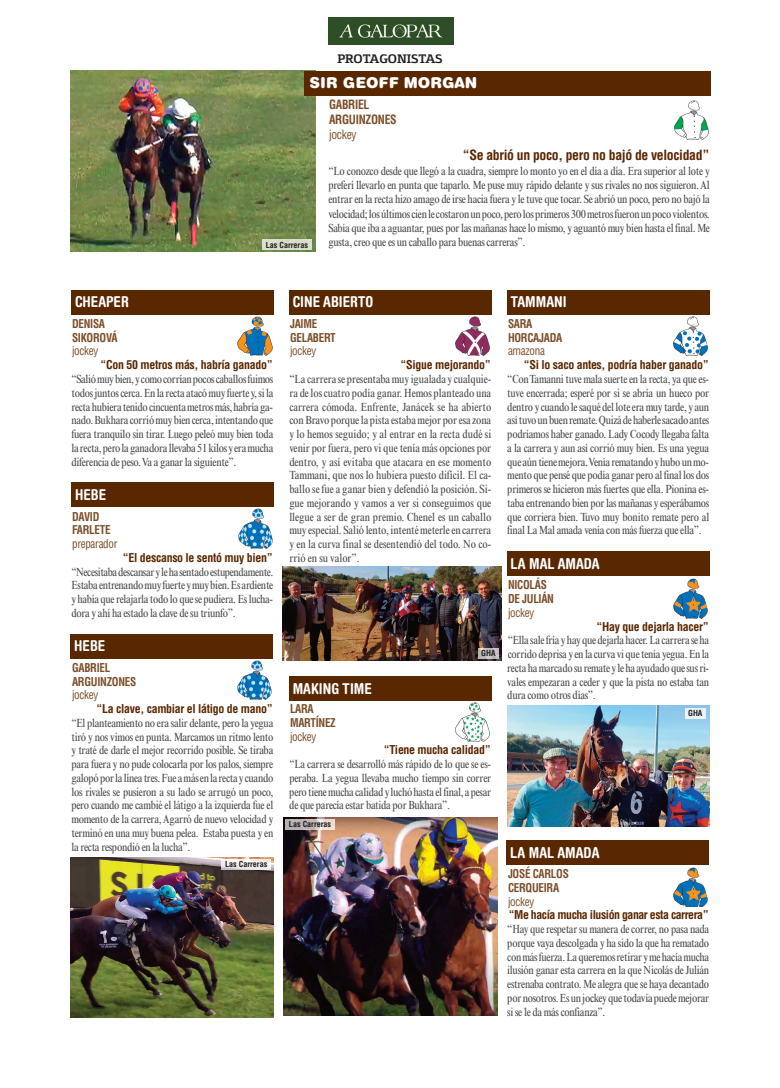
<style>
.page{position:relative;width:780px;height:1088px;background:#fff}
.page>*{position:absolute;margin:0;border:0;box-sizing:border-box;transform-origin:0 0}
.t1{font:700 condensed 15px "Helvetica Rounded LT Std";color:#fff}
.t2{font:900 15px "Helvetica Rounded LT Std";color:#fff}
.t3{font:700 condensed 13.75px "Helvetica LT Std";letter-spacing:-.025em;color:#592700}
.t4{font:700 condensed 12.5px/15px "Helvetica LT Std";letter-spacing:-.025em;color:#7c4e29;scale:.93 1}
.t5{font:700 12.5px "Bankinter Text";color:#231f20}
.t6{font:condensed 12.5px "Helvetica LT Std";letter-spacing:-.025em;color:#7c4e29;scale:.93 1}
.t7{font:condensed 11.88px/13.8px "Times New Roman MT Std";letter-spacing:-.025em;color:#4b4c4d;text-align:justify}
.t8{font:700 condensed 11.88px "Helvetica LT Std";letter-spacing:-.025em;color:#592700}
.t9{font:700 condensed 11.88px/13.8px "Helvetica LT Std";letter-spacing:-.025em;color:#7c4e29;scale:.93 1}
.t10{font:condensed 11.88px "Helvetica LT Std";letter-spacing:-.025em;color:#7c4e29;scale:.93 1}
.t11{font:700 condensed 8.12px "Helvetica LT Std";color:#231f20}
</style>
<div class="page">
<img style="left:329px;top:17px;width:125px;height:27px">
<img style="left:674px;top:100px;width:34px;height:40px">
<div style="left:289px;top:676px;width:202px;height:25px;background:#592700"></div>
<img style="left:455px;top:703px;width:34px;height:39px">
<div style="left:72px;top:482px;width:202px;height:25px;background:#592700"></div>
<img style="left:238px;top:509px;width:34px;height:39px">
<div style="left:71px;top:634px;width:202px;height:25px;background:#592700"></div>
<img style="left:237px;top:660px;width:34px;height:39px">
<div style="left:289px;top:290px;width:202px;height:25px;background:#592700"></div>
<img style="left:455px;top:316px;width:34px;height:39px">
<div style="left:507px;top:290px;width:202px;height:25px;background:#592700"></div>
<img style="left:673px;top:316px;width:34px;height:39px">
<img style="left:673px;top:579px;width:34px;height:39px">
<img style="left:71px;top:71px;width:244px;height:181px">
<div style="left:304px;top:71px;width:406px;height:25px;background:#592700"></div>
<div style="left:71px;top:290px;width:203px;height:25px;background:#592700"></div>
<img style="left:238px;top:316px;width:34px;height:39px">
<img style="left:283px;top:818px;width:215px;height:197px">
<img style="left:507px;top:705px;width:202px;height:122px">
<img style="left:71px;top:857px;width:203px;height:160px">
<img style="left:282px;top:567px;width:219px;height:94px">
<img style="left:262px;top:240px;width:49px;height:10px">
<div style="left:507px;top:551px;width:202px;height:25px;background:#592700"></div>
<img style="left:673px;top:868px;width:34px;height:39px">
<div style="left:506px;top:840px;width:203px;height:25px;background:#592700"></div>
<img style="left:221px;top:859px;width:50px;height:10px">
<img style="left:285px;top:819px;width:50px;height:10px">
<img style="left:685px;top:708px;width:20px;height:10px">
<img style="left:478px;top:648px;width:20px;height:10px">
<p class="t5" style="left:337px;top:51px;width:107px">PROTAGONISTAS</p>
<p class="t2" style="left:309px;top:77px;width:169px">SIR GEOFF MORGAN</p>
<p class="t1" style="left:75px;top:297px;width:55px">CHEAPER</p>
<p class="t11" style="left:266px;top:241px;width:44px">Las Carreras</p>
<p class="t4" style="left:329px;top:98px;width:74px">GABRIEL<br>ARGUINZONES</p>
<p class="t6" style="left:329px;top:130px;width:31px">jockey</p>
<p class="t3" style="left:463px;top:149px;width:248px">“Se abrió un poco, pero no bajó de velocidad”</p>
<p class="t7" style="left:328px;top:165px;width:383px;line-height:14.2px">“Lo conozco desde que llegó a la cuadra, siempre lo monto yo en el día a día. Era superior al lote y preferí llevarlo en punta que taparlo. Me puse muy rápido delante y sus rivales no nos siguieron.Al entrar en la recta hizo amago de irse hacia fuera y le tuve que tocar. Se abrió un poco, pero no bajó la velocidad;losúltimoscienlecostaronunpoco,perolosprimeros300metrosfueronunpocoviolentos.<br>Sabía que iba a aguantar, pues por las mañanas hace lo mismo, y aguantó muy bien hasta el final. Me gusta, creo que es un caballo para buenas carreras”.</p>
<p class="t1" style="left:293px;top:297px;width:82px">CINE ABIERTO</p>
<p class="t1" style="left:510px;top:297px;width:58px">TAMMANI</p>
<p class="t9" style="left:72px;top:318px;width:50px">DENISA<br>SIKOROVÁ</p>
<p class="t10" style="left:72px;top:347px;width:30px">jockey</p>
<p class="t8" style="left:101px;top:360px;width:173px">“Con 50 metros más, habría ganado”</p>
<p class="t7" style="left:71px;top:373px;width:203px">“Saliómuybien,ycomocorríanpocoscaballosfuimos todosjuntoscerca.En larectaatacómuyfuertey,sila rectahubieratenidocincuentametrosmás,habríaga&shy;nado.Bukharacorriómuybiencerca,intentandoque fuera tranquilo sin tirar. Luego peleó muy bien toda larecta,perolaganadorallevaba51kilosyeramucha diferencia de peso.Va a ganar la siguiente”.</p>
<p class="t1" style="left:75px;top:489px;width:33px">HEBE</p>
<p class="t9" style="left:72px;top:510px;width:43px">DAVID<br>FARLETE</p>
<p class="t10" style="left:72px;top:539px;width:50px">preparador</p>
<p class="t8" style="left:123px;top:553px;width:151px">“El descanso le sentó muy bien”</p>
<p class="t7" style="left:71px;top:566px;width:203px">“Necesitabadescansarylehasentadoestupendamente.<br>Estabaentrenandomuyfuerteymuybien.Esardiente y había querelajarlatodo lo quese pudiera.Eslucha&shy;dora y ahí ha estado la clave de su triunfo”.</p>
<p class="t1" style="left:74px;top:640px;width:33px">HEBE</p>
<p class="t9" style="left:72px;top:661px;width:70px">GABRIEL<br>ARGUINZONES</p>
<p class="t10" style="left:72px;top:690px;width:30px">jockey</p>
<p class="t8" style="left:97px;top:704px;width:178px">“La clave, cambiar el látigo de mano”</p>
<p class="t7" style="left:71px;top:717px;width:203px">“El planteamiento no era salir delante, pero la yegua tiró y nos vimos en punta. Marcamos un ritmo lento y traté de darle el mejor recorrido posible. Se tiraba para fuera y no pude colocarla por los palos, siempre galopóporlalíneatres.Fueamásenlarectaycuando los rivales se pusieron a su lado se arrugó un poco, pero cuando me cambié el látigo a la izquierda fue el momento de la carrera,Agarró de nuevo velocidad y terminó en una muy buena pelea. Estaba puesta y en la recta respondió en la lucha”.</p>
<p class="t11" style="left:225px;top:861px;width:44px">Las Carreras</p>
<p class="t9" style="left:290px;top:318px;width:51px">JAIME<br>GELABERT</p>
<p class="t10" style="left:290px;top:347px;width:30px">jockey</p>
<p class="t8" style="left:400px;top:360px;width:91px">“Sigue mejorando”</p>
<p class="t7" style="left:289px;top:373px;width:203px">“Lacarrerase presentabamuyigualadaycualquie&shy;ra deloscuatro podía ganar.Hemos planteado una carrera cómoda. Enfrente, Janácek se ha abierto conBravo porquela pistaestabamejor poresazona y lo hemos seguido; y al entrar en la recta dudé si venir por fuera, pero vi que tenía más opciones por dentro, y así evitaba que atacara en ese momento Tammani, que nos lo hubiera puesto difícil. El ca&shy;ballo se fue a ganar bien y defendió la posición. Si&shy;gue mejorando y vamos a ver si conseguimos que llegue a ser de gran premio. Chenel es un caballo muyespecial. Salió lento, intentémeterleen carrera y en la curva final se desentendió del todo. No co&shy;rrió en su valor”.</p>
<p class="t1" style="left:293px;top:683px;width:81px">MAKING TIME</p>
<p class="t9" style="left:290px;top:703px;width:51px">LARA<br>MARTÍNEZ</p>
<p class="t10" style="left:290px;top:732px;width:30px">jockey</p>
<p class="t11" style="left:481px;top:650px;width:16px">GHA</p>
<p class="t8" style="left:384px;top:745px;width:108px">“Tiene mucha calidad”</p>
<p class="t7" style="left:289px;top:758px;width:203px">“La carrera se desarrolló más rápido de lo que se es&shy;peraba. La yegua llevaba mucho tiempo sin correr perotienemuchacalidadyluchóhastaelfinal,apesar de que parecía estar batida por Bukhara”.</p>
<p class="t11" style="left:289px;top:821px;width:44px">Las Carreras</p>
<p class="t9" style="left:508px;top:318px;width:60px">SARA<br>HORCAJADA</p>
<p class="t10" style="left:508px;top:347px;width:41px">amazona</p>
<p class="t8" style="left:524px;top:360px;width:186px">“Si lo saco antes, podría haber ganado”</p>
<p class="t7" style="left:507px;top:373px;width:203px">“ConTamanni tuve mala suerte en la recta, ya que es&shy;tuve encerrada; esperé por si se abría un hueco por dentro ycuando lesaqué delloteeramuytarde,yaun asítuvounbuenremate.Quizádehaberlesacadoantes podríamos haber ganado. Lady Cocody llegaba falta a la carrera y aun así corrió muy bien. Es una yegua queaúntienemejora.Veníarematandoyhubounmo&shy;mento que pensé que podía ganar pero al final los dos primeros se hicieron más fuertes que ella. Pionina es&shy;taba entrenando bien por las mañanas y esperábamos que corriera bien. Tuvo muy bonito remate pero al final La Mal amada venía con más fuerza que ella”.</p>
<p class="t1" style="left:510px;top:558px;width:91px">LA MAL AMADA</p>
<p class="t9" style="left:508px;top:579px;width:51px">NICOLÁS<br>DE JULIÁN</p>
<p class="t10" style="left:508px;top:608px;width:30px">jockey</p>
<p class="t8" style="left:596px;top:622px;width:113px">“Hay que dejarla hacer”</p>
<p class="t7" style="left:507px;top:634px;width:203px">“Ellasalefríayhayquedejarlahacer.Lacarreraseha corrido deprisayen lacurvavi queteníayegua.En la rectahamarcadosuremateylehaayudadoquesusri&shy;vales empezaran a ceder y que la pista no estaba tan dura como otros días”.</p>
<p class="t1" style="left:510px;top:847px;width:91px">LA MAL AMADA</p>
<p class="t11" style="left:688px;top:709px;width:16px">GHA</p>
<p class="t9" style="left:508px;top:868px;width:67px">JOSÉ CARLOS<br>CERQUEIRA</p>
<p class="t10" style="left:508px;top:897px;width:30px">jockey</p>
<p class="t8" style="left:508px;top:910px;width:201px">“Me hacía mucha ilusión ganar esta carrera”</p>
<p class="t7" style="left:507px;top:923px;width:203px">“Hay que respetar su manera de correr, no pasa nada porque vaya descolgada y ha sido la que ha rematado conmásfuerza.Laqueremosretirarymehacíamucha ilusión ganar esta carrera en la que Nicolás de Julián estrenaba contrato. Me alegra que se haya decantado pornosotros.Esunjockeyquetodavíapuedemejorar si se le da más confianza”.</p>
</div>
